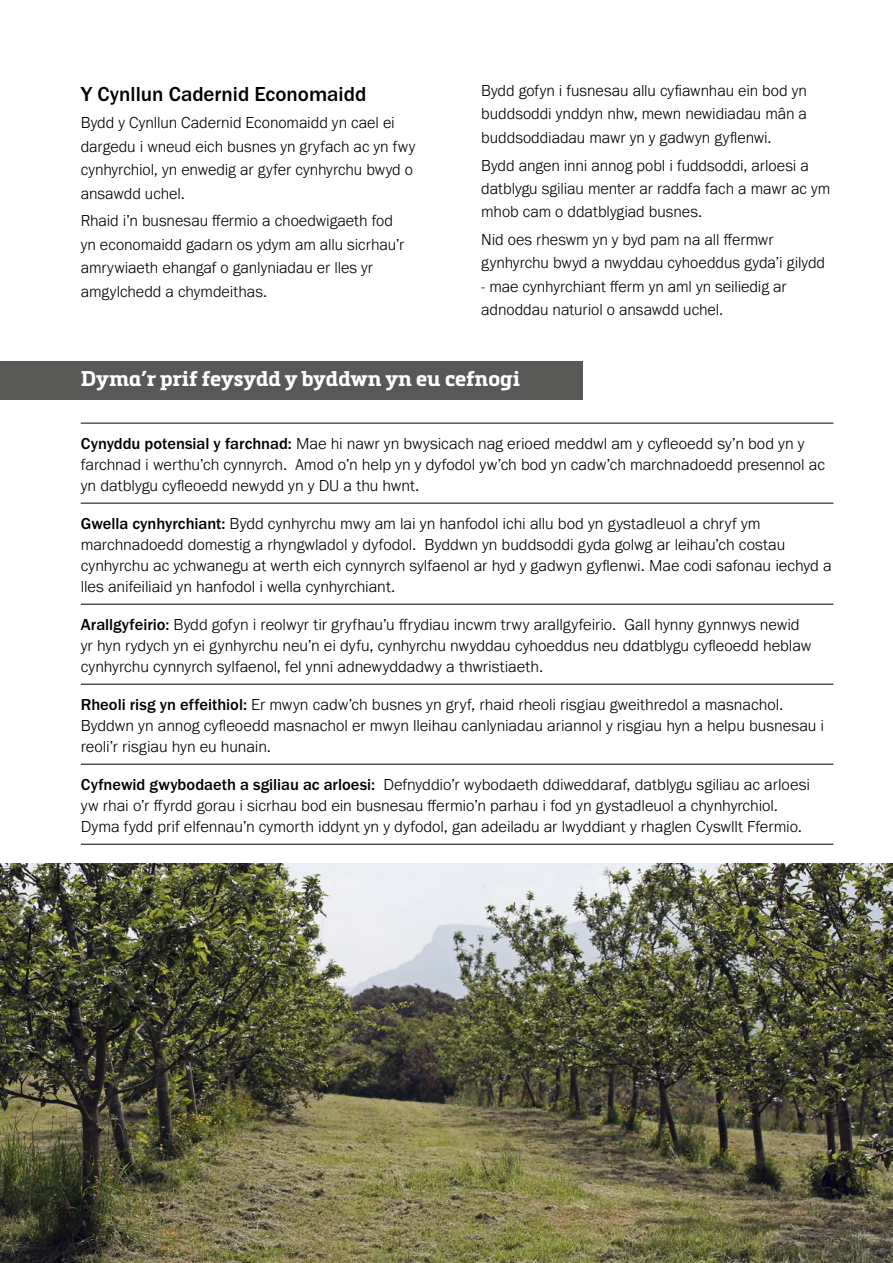
<style>
.page{position:relative;width:893px;height:1263px;background:#fff}
.page>*{position:absolute;margin:0;border:0;box-sizing:border-box;transform-origin:0 0}
.H1_Main_Header_White{font:700 21px "Metronic Slab Pro";color:#fff}
.heading{font:500 21px "Franklin Gothic URW";color:#000}
.figure_text{font:300 16.5px/21px "Franklin Gothic URW";letter-spacing:-.005em;color:#000}
.Body_Text{font:300 16.5px/23.4px "Franklin Gothic URW";letter-spacing:-.005em;color:#000}
.s1{font-weight:500}
</style>
<div class="page">
<div style="left:0;top:361px;width:583px;height:39px;background:#585857"></div>
<hr style="left:81px;top:423px;width:752px;height:1px;background:#000">
<hr style="left:81px;top:503px;width:752px;height:1px;background:#000">
<hr style="left:81px;top:604px;width:752px;height:1px;background:#000">
<hr style="left:81px;top:684px;width:752px;height:1px;background:#000">
<hr style="left:81px;top:764px;width:752px;height:1px;background:#000">
<hr style="left:81px;top:844px;width:752px;height:1px;background:#000">
<img style="left:0;top:863px;width:893px;height:400px">
<p class="heading" style="left:81px;top:81px;width:287px">Y Cynllun Cadernid Economaidd</p>
<p class="Body_Text" style="left:81px;top:111px;width:336px">Bydd y Cynllun Cadernid Economaidd yn cael ei dargedu i wneud eich busnes yn gryfach ac yn fwy cynhyrchiol, yn enwedig ar gyfer cynhyrchu bwyd o ansawdd uchel.</p>
<p class="Body_Text" style="left:81px;top:209px;width:325px">Rhaid i’n busnesau ffermio a choedwigaeth fod yn economaidd gadarn os ydym am allu sicrhau’r amrywiaeth ehangaf o ganlyniadau er lles yr amgylchedd a chymdeithas.</p>
<p class="Body_Text" style="left:481px;top:79px;width:327px;text-align:justify">Bydd gofyn i fusnesau allu cyfiawnhau ein bod yn buddsoddi ynddyn nhw, mewn newidiadau mân a buddsoddiadau mawr yn y gadwyn gyflenwi.</p>
<p class="Body_Text" style="left:481px;top:153px;width:350px">Bydd angen inni annog pobl i fuddsoddi, arloesi a datblygu sgiliau menter ar raddfa fach a mawr ac ym mhob cam o ddatblygiad busnes.</p>
<p class="Body_Text" style="left:481px;top:227px;width:345px">Nid oes rheswm yn y byd pam na all ffermwr gynhyrchu bwyd a nwyddau cyhoeddus gyda’i gilydd</p>
<p class="Body_Text" style="left:481px;top:274px;width:307px">- mae cynhyrchiant fferm yn aml yn seiliedig ar adnoddau naturiol o ansawdd uchel.</p>
<p class="H1_Main_Header_White" style="left:81px;top:365px;width:441px">Dyma’r prif feysydd y byddwn yn eu cefnogi</p>
<p class="figure_text" style="left:81px;top:433px;width:746px"><span class="s1">Cynyddu potensial y farchnad:</span> Mae hi nawr yn bwysicach nag erioed meddwl am y cyfleoedd sy’n bod yn y farchnad i werthu’ch cynnyrch. Amod o’n help yn y dyfodol yw’ch bod yn cadw’ch marchnadoedd presennol ac yn datblygu cyfleoedd newydd yn y DU a thu hwnt.</p>
<p class="figure_text" style="left:81px;top:513px;width:752px"><span class="s1">Gwella cynhyrchiant:</span> Bydd cynhyrchu mwy am lai yn hanfodol ichi allu bod yn gystadleuol a chryf ym marchnadoedd domestig a rhyngwladol y dyfodol. Byddwn yn buddsoddi gyda golwg ar leihau’ch costau cynhyrchu ac ychwanegu at werth eich cynnyrch sylfaenol ar hyd y gadwyn gyflenwi. Mae codi safonau iechyd a lles anifeiliaid yn hanfodol i wella cynhyrchiant.</p>
<p class="figure_text" style="left:81px;top:614px;width:732px"><span class="s1">Arallgyfeirio:</span> Bydd gofyn i reolwyr tir gryfhau’u ffrydiau incwm trwy arallgyfeirio. Gall hynny gynnwys newid yr hyn rydych yn ei gynhyrchu neu’n ei dyfu, cynhyrchu nwyddau cyhoeddus neu ddatblygu cyfleoedd heblaw cynhyrchu cynnyrch sylfaenol, fel ynni adnewyddadwy a thwristiaeth.</p>
<p class="figure_text" style="left:81px;top:694px;width:745px"><span class="s1">Rheoli risg yn effeithiol:</span> Er mwyn cadw’ch busnes yn gryf, rhaid rheoli risgiau gweithredol a masnachol.<br>Byddwn yn annog cyfleoedd masnachol er mwyn lleihau canlyniadau ariannol y risgiau hyn a helpu busnesau i reoli’r risgiau hyn eu hunain.</p>
<p class="figure_text" style="left:81px;top:774px;width:731px"><span class="s1">Cyfnewid gwybodaeth a sgiliau ac arloesi:</span> Defnyddio’r wybodaeth ddiweddaraf, datblygu sgiliau ac arloesi yw rhai o’r ffyrdd gorau i sicrhau bod ein busnesau ffermio’n parhau i fod yn gystadleuol a chynhyrchiol.<br>Dyma fydd prif elfennau’n cymorth iddynt yn y dyfodol, gan adeiladu ar lwyddiant y rhaglen Cyswllt Ffermio.</p>
</div>
